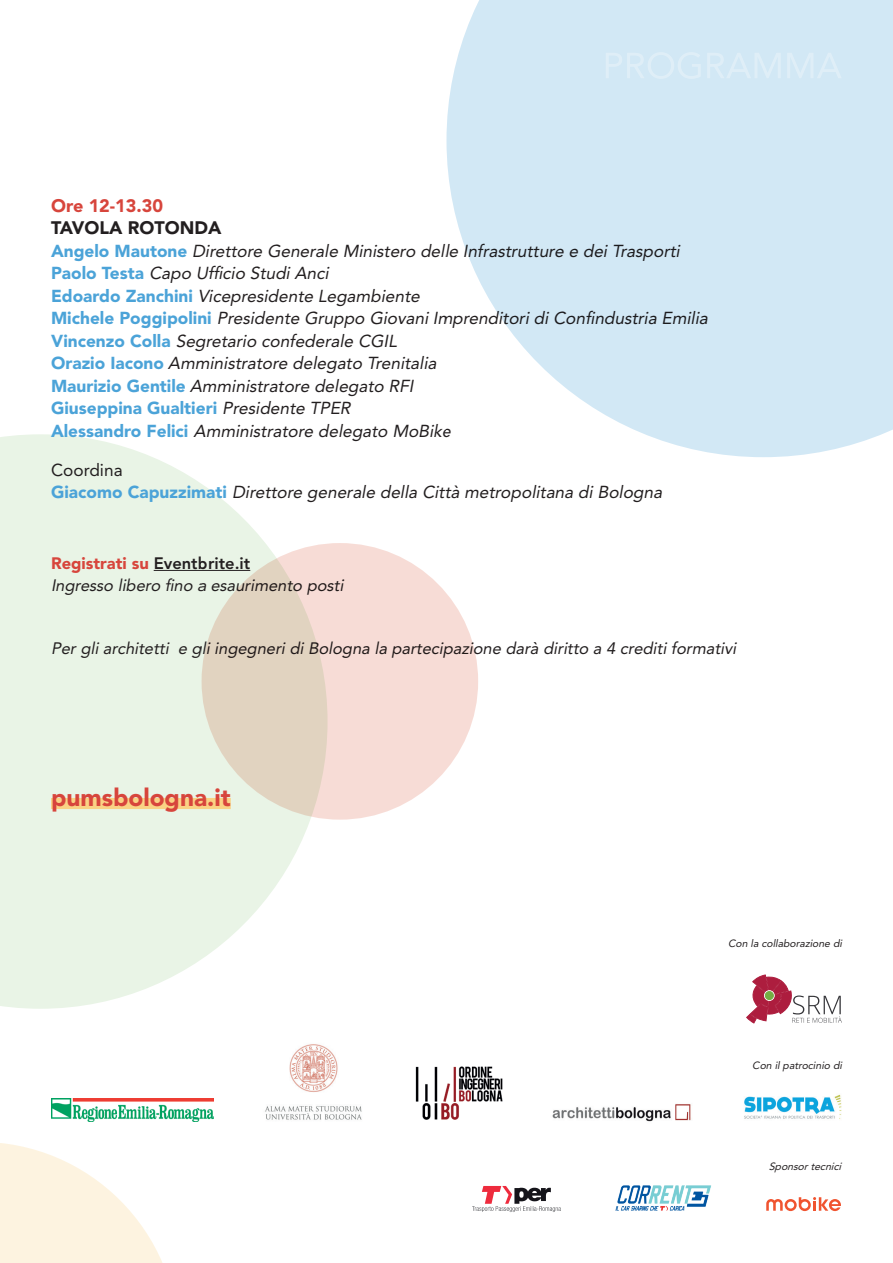
<style>
.page{position:relative;width:893px;height:1263px;background:#fff}
.page>*{position:absolute;margin:0;border:0;box-sizing:border-box;transform-origin:0 0}
.t1{font:900 24.45px "Avenir LT Std";color:#d7453c}
.t2{font:900 18px "Avenir LT Std";color:#231f20}
.t3{font:900 18px "Avenir LT Std";color:#d7453c}
.t4{font:italic 17.25px/22.5px "Avenir LT Std";color:#231f20}
.t5{font:italic 16.5px/22.5px "Avenir LT Std";color:#231f20}
.t6{font:italic 10.5px "Avenir LT Std";color:#231f20}
.s1{font-weight:900;font-style:normal;color:#4ba3d8}
.s2{font-style:normal}
.s3{font-weight:900;font-style:normal;color:#d7453c}
.s4{font-weight:800;font-style:normal}
</style>
<div class="page">
<svg style="left:0;top:434px;width:328px;height:575px;fill:#e9f4e6"></svg>
<hr style="left:154px;top:570px;width:96px;height:1px;background:#231f20">
<img style="left:265px;top:1044px;width:97px;height:76px">
<svg style="left:446px;top:0;width:447px;height:457px;fill:#d2e8f5"></svg>
<div style="left:202px;top:543px;width:276px;height:277px;background:linear-gradient(to right,#ded2bd,#fedfdd);border-radius:50%"></div>
<svg style="left:747px;top:975px;width:95px;height:48px"></svg>
<img style="left:552px;top:1104px;width:139px;height:18px">
<img style="left:415px;top:1066px;width:88px;height:54px">
<img style="left:51px;top:1098px;width:163px;height:24px">
<img style="left:744px;top:1094px;width:98px;height:25px">
<svg style="left:472px;top:1186px;width:89px;height:26px"></svg>
<svg style="left:766px;top:1197px;width:75px;height:14px"></svg>
<img style="left:615px;top:1185px;width:96px;height:26px">
<div style="left:51px;top:798px;width:180px;height:11px;background:#fad284"></div>
<svg style="left:606px;top:52px;width:236px;height:27px"></svg>
<svg style="left:0;top:1143px;width:162px;height:120px"></svg>
<p class="t3" style="left:51px;top:195px;width:114px">Ore 12-13.30</p>
<p class="t2" style="left:51px;top:217px;width:172px">TAVOLA ROTONDA</p>
<p class="t4" style="left:51px;top:240px;width:662px"><span class="s1">A n g e l o M a u t o n e</span> Direttore Generale Ministero delle Infrastrutture e dei Trasporti<br><span class="s1">P a o l o Te st a</span> Capo Ufficio Studi Anci<br><span class="s1">E d o a rd o Z a n ch i n i</span> Vicepresidente Legambiente<br><span class="s1">M i c h e l e P o g g i p o l i n i</span> Presidente Gruppo Giovani Imprenditori di Confindustria Emilia <span class="s1">Vi n ce n z o Co l l a</span> Segretario confederale CGIL<br><span class="s1">O ra z i o I a co n o</span> Amministratore delegato Trenitalia<br><span class="s1">M a u ri z i o G e nti l e</span> Amministratore delegato RFI<br><span class="s1">Giuseppina Gualtieri</span> Presidente TPER<br><span class="s1">Al e ssa n d ro F e l i ci</span> Amministratore delegato MoBike</p>
<p class="t4" style="left:51px;top:459px;width:616px"><span class="s2">Coordina<br></span><span class="s1">G i a co m o Ca p u z z i m at i</span> Direttore generale della Città metropolitana di Bologna</p>
<p class="t5" style="left:51px;top:552px;width:297px"><span class="s3">Registrati su</span> <span class="s4">Eventbrite.it<br></span>Ingresso libero fino a esaurimento posti</p>
<p class="t5" style="left:51px;top:637px;width:690px">Per gli architetti e gli ingegneri di Bologna la partecipazione darà diritto a 4 crediti formativi</p>
<h1 class="t1" style="left:51px;top:782px;width:181px">pumsbologna.it</h1>
<p class="t6" style="left:728px;top:937px;width:117px">Con la collaborazione di</p>
<p class="t6" style="left:752px;top:1059px;width:93px">Con il patrocinio di</p>
<p class="t6" style="left:769px;top:1160px;width:77px">Sponsortecnici</p>
</div>
